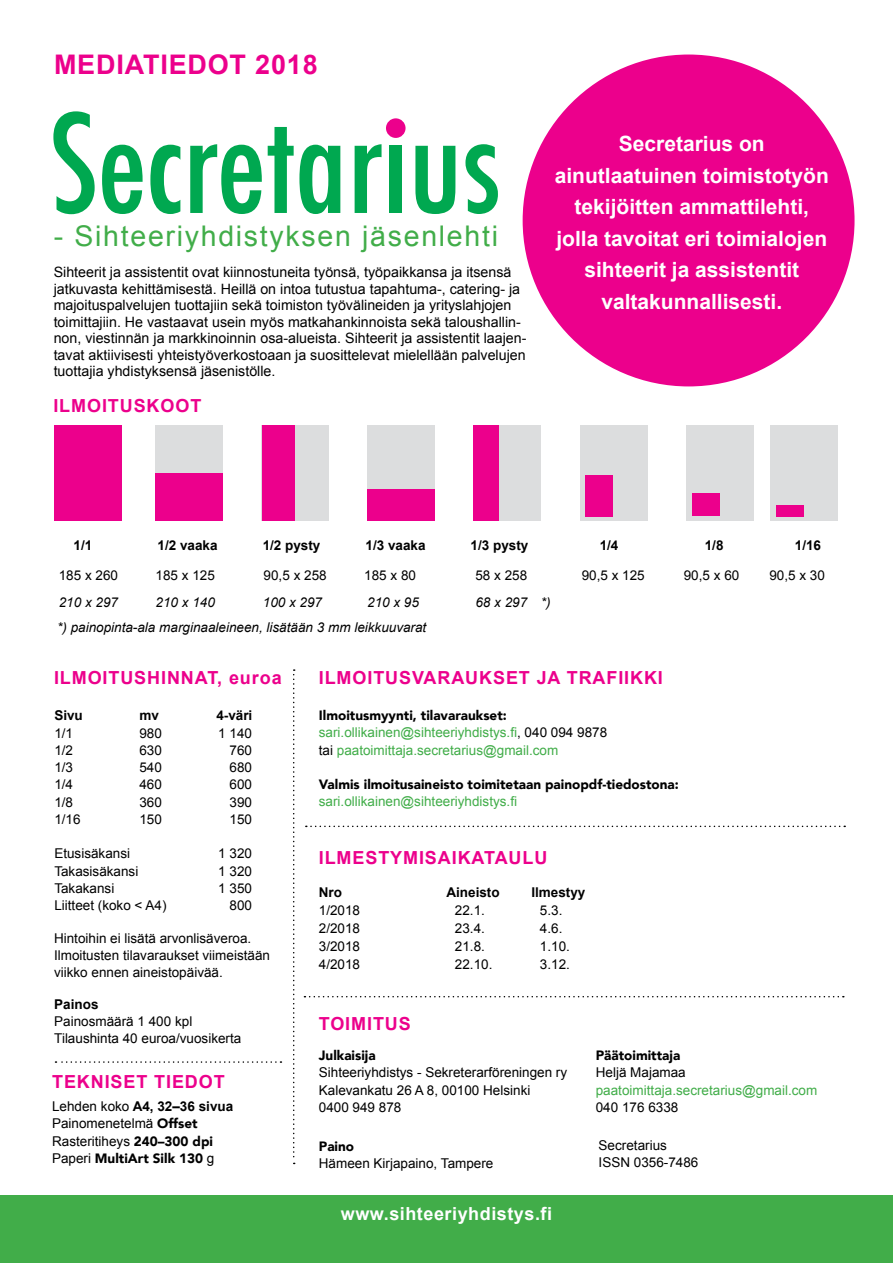
<style>
.page{position:relative;width:893px;height:1263px;background:#fff}
.page>*{position:absolute;margin:0;border:0;box-sizing:border-box;transform-origin:0 0}
.t1{font:28.5px "Arial";letter-spacing:.06em;color:#41ad49}
.t2{font:700 27px "Arial";letter-spacing:.03em;color:#ec008c}
.t3{font:700 21px/31.5px "Arial";color:#fff;text-align:center}
.t4{font:700 18px "Arial";letter-spacing:.05em;color:#ec008c}
.t5{font:700 18px "Arial";letter-spacing:.03em;color:#fff}
.t6{font:14.25px/16.5px "Arial";color:#000}
.t7{font:13.5px/17.2px "Arial";color:#000}
.t8{font:13.5px/17.2px "Arial";color:#41ad49}
.t9{font:900 13.5px "Avenir";color:#000}
.t10{font:italic 13.5px "Arial";color:#000}
.t11{font:700 13.5px "Arial";color:#000}
.s1{font-weight:700}
.s2{font-family:"Avenir";font-weight:900}
.s3{font-family:"Arial";font-weight:400}
.s4{color:#000}
</style>
<div class="page">
<div style="left:523px;top:55px;width:331px;height:331px;background:#ec008c;border-radius:50%"></div>
<div style="left:54px;top:425px;width:68px;height:96px;background:#ec008c"></div>
<div style="left:155px;top:425px;width:68px;height:96px;background:#dcddde"></div>
<div style="left:261px;top:425px;width:68px;height:96px;background:#dcddde"></div>
<div style="left:368px;top:425px;width:67px;height:96px;background:#dcddde"></div>
<div style="left:474px;top:425px;width:67px;height:96px;background:#dcddde"></div>
<div style="left:580px;top:425px;width:67px;height:96px;background:#dcddde"></div>
<div style="left:686px;top:425px;width:67px;height:96px;background:#dcddde"></div>
<div style="left:770px;top:425px;width:68px;height:96px;background:#dcddde"></div>
<div style="left:155px;top:473px;width:68px;height:48px;background:#ec008c"></div>
<div style="left:262px;top:425px;width:33px;height:96px;background:#ec008c"></div>
<div style="left:368px;top:489px;width:67px;height:32px;background:#ec008c"></div>
<div style="left:474px;top:425px;width:25px;height:96px;background:#ec008c"></div>
<div style="left:585px;top:475px;width:27px;height:42px;background:#ec008c"></div>
<div style="left:692px;top:494px;width:28px;height:22px;background:#ec008c"></div>
<div style="left:776px;top:505px;width:28px;height:11px;background:#ec008c"></div>
<div style="left:0;top:1195px;width:893px;height:68px;background:#41ad49"></div>
<svg style="left:293px;top:669px;width:2px;height:495px"></svg>
<svg style="left:306px;top:826px;width:539px;height:1px"></svg>
<svg style="left:304px;top:996px;width:540px;height:1px"></svg>
<svg style="left:56px;top:1061px;width:225px;height:2px"></svg>
<svg style="left:53px;top:111px;width:42px;height:103px"></svg>
<svg style="left:102px;top:145px;width:41px;height:69px"></svg>
<svg style="left:150px;top:145px;width:30px;height:69px"></svg>
<svg style="left:190px;top:144px;width:72px;height:70px"></svg>
<svg style="left:268px;top:127px;width:72px;height:87px"></svg>
<svg style="left:355px;top:144px;width:27px;height:69px"></svg>
<div style="left:390px;top:146px;width:12px;height:67px;background:#00a850"></div>
<svg style="left:415px;top:146px;width:40px;height:68px"></svg>
<svg style="left:465px;top:144px;width:33px;height:70px"></svg>
<div style="left:386px;top:118px;width:20px;height:20px;background:#ec008c;border-radius:50%"></div>
<h2 class="t2" style="left:54px;top:46px;width:41px">Mediatiedot</h2>
<h2 class="t2" style="left:255px;top:46px;width:64px">2018</h2>
<h1 class="t1" style="left:54px;top:217px;width:446px">- Sihteeriyhdistyksen jäsenlehti</h1>
<p class="t6" style="left:54px;top:264px;width:474px">Sihteerit ja assistentit ovat kiinnostuneita työnsä, työpaikkansa ja itsensä jatkuvasta kehittämisestä. Heillä on intoa tutustua tapahtuma-, catering- ja majoituspalvelujen tuottajiin sekä toimiston työvälineiden ja yrityslahjojen toimittajiin. He vastaavat usein myös matkahankinnoista sekä taloushallin&shy;non, viestinnän ja markkinoinnin osa-alueista. Sihteerit ja assistentit laajen&shy;tavat aktiivisesti yhteistyöverkostoaan ja suosittelevat mielellään palvelujen tuottajia yhdistyksensä jäsenistölle.</p>
<h3 class="t4" style="left:53px;top:394px;width:149px">ILMOITUSKOOT</h3>
<h3 class="t3" style="left:555px;top:129px;width:276px">Secretarius on ainutlaatuinen toimistotyön tekijöitten ammattilehti, jolla tavoitat eri toimialojen sihteerit ja assistentit valtakunnallisesti.</h3>
<p class="t11" style="left:74px;top:536px;width:20px">1/1</p>
<p class="t11" style="left:158px;top:536px;width:62px">1/2 vaaka</p>
<p class="t11" style="left:263px;top:536px;width:59px">1/2 pysty</p>
<p class="t11" style="left:365px;top:536px;width:62px">1/3 vaaka</p>
<p class="t11" style="left:471px;top:536px;width:59px">1/3 pysty</p>
<p class="t11" style="left:600px;top:536px;width:20px">1/4</p>
<p class="t11" style="left:705px;top:536px;width:20px">1/8</p>
<p class="t11" style="left:795px;top:536px;width:28px">1/16</p>
<p class="t7" style="left:59px;top:566px;width:61px">185 x 260</p>
<p class="t7" style="left:156px;top:566px;width:61px">185 x 125</p>
<p class="t7" style="left:264px;top:566px;width:65px">90,5 x 258</p>
<p class="t7" style="left:364px;top:566px;width:53px">185 x 80</p>
<p class="t7" style="left:475px;top:566px;width:53px">58 x 258</p>
<p class="t7" style="left:582px;top:566px;width:65px">90,5 x 125</p>
<p class="t7" style="left:684px;top:566px;width:57px">90,5 x 60</p>
<p class="t7" style="left:769px;top:566px;width:57px">90,5 x 30</p>
<p class="t10" style="left:59px;top:593px;width:61px">210 x 297</p>
<p class="t10" style="left:156px;top:593px;width:61px">210 x 140</p>
<p class="t10" style="left:263px;top:593px;width:61px">100 x 297</p>
<p class="t10" style="left:367px;top:593px;width:53px">210 x 95</p>
<p class="t10" style="left:475px;top:593px;width:53px">68 x 297</p>
<p class="t10" style="left:57px;top:619px;width:371px">*) painopinta-ala marginaaleineen, lisätään 3 mm leikkuuvarat</p>
<p class="t10" style="left:541px;top:593px;width:11px">*)</p>
<h3 class="t4" style="left:54px;top:665px;width:229px">ILMOITUSHINNAT, euroa</h3>
<p class="t11" style="left:54px;top:706px;width:30px">Sivu</p>
<p class="t11" style="left:139px;top:706px;width:21px">mv</p>
<p class="t11" style="left:216px;top:706px;width:38px">4-väri</p>
<p class="t7" style="left:54px;top:724px;width:20px">1/1</p>
<p class="t7" style="left:139px;top:724px;width:24px">980</p>
<p class="t7" style="left:218px;top:724px;width:35px">1 140</p>
<p class="t7" style="left:54px;top:741px;width:20px">1/2</p>
<p class="t7" style="left:139px;top:741px;width:24px">630</p>
<p class="t7" style="left:230px;top:741px;width:24px">760</p>
<p class="t7" style="left:54px;top:759px;width:20px">1/3</p>
<p class="t7" style="left:139px;top:759px;width:24px">540</p>
<p class="t7" style="left:230px;top:759px;width:24px">680</p>
<p class="t7" style="left:54px;top:776px;width:20px">1/4</p>
<p class="t7" style="left:139px;top:776px;width:24px">460</p>
<p class="t7" style="left:230px;top:776px;width:24px">600</p>
<p class="t7" style="left:54px;top:793px;width:20px">1/8</p>
<p class="t7" style="left:139px;top:793px;width:24px">360</p>
<p class="t7" style="left:230px;top:793px;width:24px">390</p>
<p class="t7" style="left:54px;top:810px;width:28px">1/16</p>
<p class="t7" style="left:139px;top:810px;width:24px">150</p>
<p class="t7" style="left:230px;top:810px;width:24px">150</p>
<p class="t7" style="left:54px;top:845px;width:77px">Etusisäkansi</p>
<p class="t7" style="left:218px;top:845px;width:35px">1 320</p>
<p class="t7" style="left:54px;top:862px;width:86px">Takasisäkansi</p>
<p class="t7" style="left:218px;top:862px;width:35px">1 320</p>
<p class="t7" style="left:54px;top:879px;width:62px">Takakansi</p>
<p class="t7" style="left:218px;top:879px;width:35px">1 350</p>
<p class="t7" style="left:54px;top:897px;width:114px">Liitteet (koko &lt; A4)</p>
<p class="t7" style="left:230px;top:897px;width:24px">800</p>
<p class="t7" style="left:54px;top:929px;width:218px">Hintoihin ei lisätä arvonlisäveroa.<br>Ilmoitusten tilavaraukset viimeistään viikko ennen aineistopäivää.</p>
<p class="t11" style="left:54px;top:995px;width:46px">Painos</p>
<p class="t7" style="left:54px;top:1013px;width:189px">Painosmäärä 1 400 kpl<br>Tilaushinta 40 euroa/vuosikerta</p>
<h3 class="t4" style="left:52px;top:1070px;width:174px">TEKNISET TIEDOT</h3>
<p class="t7" style="left:52px;top:1098px;width:183px">Lehden koko <span class="s1">A4, 32–36 sivua<br></span>Painomenetelmä <span class="s2">Offset<br></span>Rasteritiheys <span class="s2">240–300 dpi</span></p>
<p class="t9" style="left:52px;top:1147px;width:164px"><span class="s3">Paperi</span> MultiArt Silk 130 <span class="s3">g</span></p>
<h3 class="t4" style="left:319px;top:665px;width:346px">ILMOITUSVARAUKSET JA TRAFIIKKI</h3>
<p class="t9" style="left:319px;top:704px;width:190px">Ilmoitusmyynti, tilavaraukset:</p>
<p class="t8" style="left:319px;top:724px;width:290px">sari.ollikainen@sihteeriyhdistys.fi<span class="s4">, 040 094 9878 tai</span> paatoimittaja.secretarius@gmail.com</p>
<p class="t9" style="left:319px;top:773px;width:361px">Valmis ilmoitusaineisto toimitetaan painopdf-tiedostona:</p>
<p class="t8" style="left:319px;top:793px;width:200px">sari.ollikainen@sihteeriyhdistys.fi</p>
<h3 class="t4" style="left:319px;top:845px;width:230px">ILMESTYMISAIKATAULU</h3>
<p class="t11" style="left:319px;top:883px;width:25px">Nro</p>
<p class="t11" style="left:446px;top:883px;width:55px">Aineisto</p>
<p class="t11" style="left:531px;top:883px;width:56px">Ilmestyy</p>
<p class="t7" style="left:319px;top:902px;width:43px">1/2018</p>
<p class="t7" style="left:455px;top:902px;width:32px">22.1.</p>
<p class="t7" style="left:540px;top:902px;width:24px">5.3.</p>
<p class="t7" style="left:319px;top:920px;width:43px">2/2018</p>
<p class="t7" style="left:455px;top:920px;width:32px">23.4.</p>
<p class="t7" style="left:540px;top:920px;width:24px">4.6.</p>
<p class="t7" style="left:319px;top:938px;width:43px">3/2018</p>
<p class="t7" style="left:455px;top:938px;width:32px">21.8.</p>
<p class="t7" style="left:540px;top:938px;width:32px">1.10.</p>
<p class="t7" style="left:319px;top:956px;width:43px">4/2018</p>
<p class="t7" style="left:455px;top:956px;width:39px">22.10.</p>
<p class="t7" style="left:540px;top:956px;width:32px">3.12.</p>
<h3 class="t4" style="left:319px;top:1012px;width:93px">TOIMITUS</h3>
<p class="t9" style="left:319px;top:1044px;width:58px">Julkaisija</p>
<p class="t7" style="left:319px;top:1064px;width:250px">Sihteeriyhdistys - Sekreterarföreningen ry<br>Kalevankatu 26 A 8, 00100 Helsinki<br>0400 949 878</p>
<p class="t9" style="left:319px;top:1134px;width:37px">Paino</p>
<p class="t7" style="left:319px;top:1154px;width:176px">Hämeen Kirjapaino, Tampere</p>
<h3 class="t5" style="left:341px;top:1201px;width:213px">www.sihteeriyhdistys.fi</h3>
<p class="t9" style="left:596px;top:1044px;width:86px">Päätoimittaja</p>
<p class="t7" style="left:596px;top:1064px;width:92px">Heljä Majamaa</p>
<p class="t8" style="left:596px;top:1081px;width:223px">paatoimittaja.secretarius@gmail.com</p>
<p class="t7" style="left:596px;top:1099px;width:84px">040 176 6338</p>
<p class="t7" style="left:599px;top:1136px;width:101px">Secretarius<br>ISSN 0356-7486</p>
</div>
